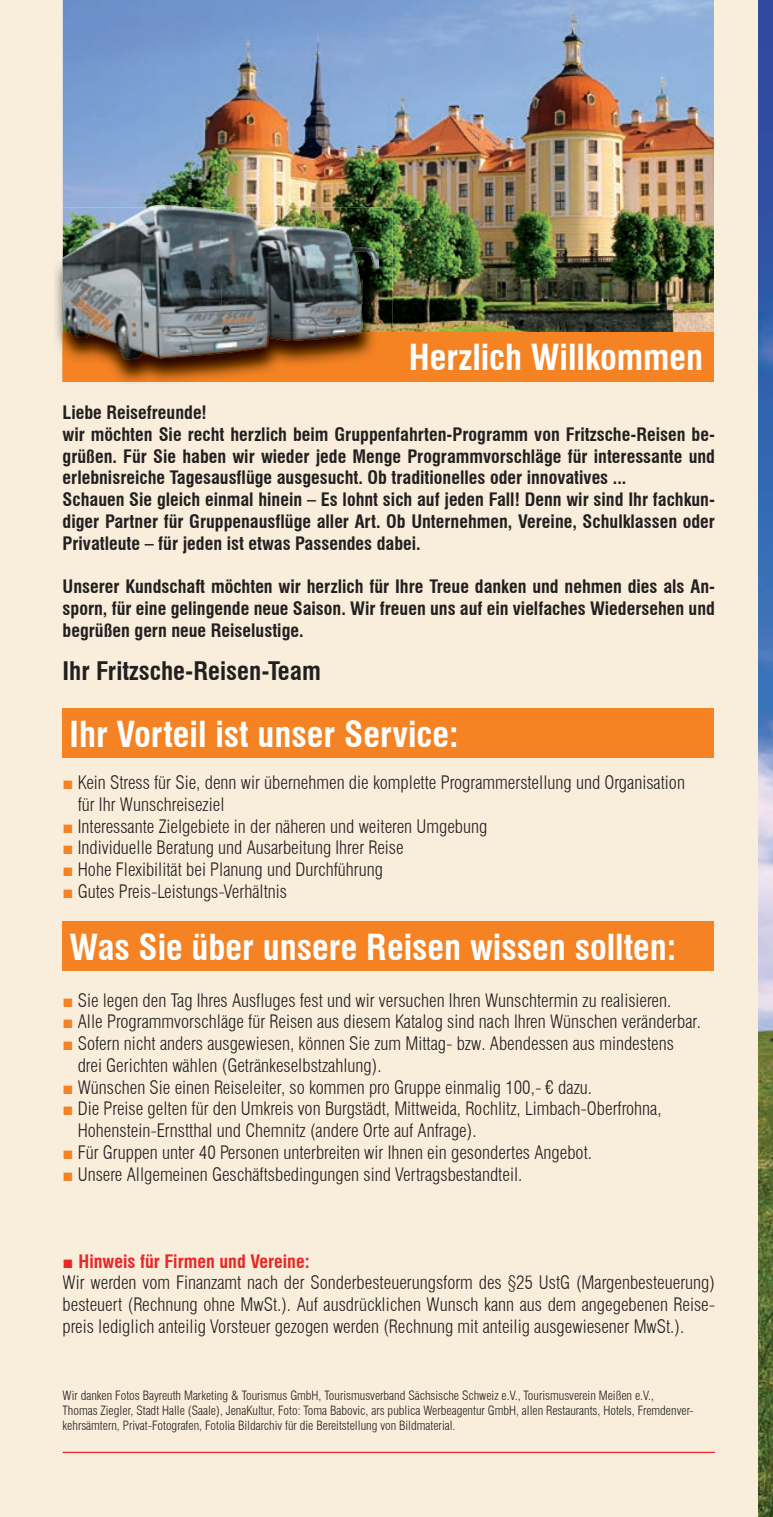
<style>
.page{position:relative;width:773px;height:1517px;background:#fff}
.page>*{position:absolute;margin:0;border:0;box-sizing:border-box;transform-origin:0 0}
.t1{font:700 condensed 35px "Swiss 721 BT";color:#fff}
.t2{font:700 condensed 25px "Swiss 721 BT";color:#231f20}
.t3{font:300 condensed 18px/21.8px "Swiss 721 BT";color:#231f20}
.t4{font:700 condensed 18px/21.8px "Swiss 721 BT";color:#231f20}
.t5{font:300 condensed 12.5px/15px "Swiss 721 BT";color:#231f20}
.s1{font-family:"Arial";font-weight:700;font-stretch:normal;color:#f58223}
.s2{font-family:"Arial";font-weight:700;font-stretch:normal;color:#e82726}
.s3{font-weight:700;color:#e82726}
</style>
<div class="page">
<div style="left:0;top:0;width:772px;height:1517px;background:#f8eedb"></div>
<img style="left:758px;top:0;width:14px;height:1517px">
<hr style="left:63px;top:1451px;width:651px;height:2px;background:#e82726">
<img style="left:63px;top:0;width:650px;height:332px">
<div style="left:63px;top:332px;width:650px;height:50px;background:#f58223"></div>
<div style="left:63px;top:708px;width:650px;height:50px;background:#f58223"></div>
<div style="left:63px;top:921px;width:650px;height:50px;background:#f58223"></div>
<img style="left:55px;top:207px;width:84px;height:176px">
<img style="left:63px;top:207px;width:329px;height:175px">
<img style="left:148px;top:205px;width:47px;height:2px">
<svg style="left:62px;top:258px;width:1px;height:24px"></svg>
<img style="left:63px;top:207px;width:159px;height:125px">
<img style="left:220px;top:210px;width:159px;height:122px">
<img style="left:70px;top:332px;width:290px;height:27px">
<h1 class="t1" style="left:408px;top:337px;width:296px">Herzlich Willkommen</h1>
<p class="t4" style="left:63px;top:402px;width:654px">Liebe Reisefreunde!<br>wir möchten Sie recht herzlich beim Gruppenfahrten-Programm von Fritzsche-Reisen be&shy;grüßen. Für Sie haben wir wieder jede Menge Programmvorschläge für interessante und erlebnisreiche Tagesausflüge ausgesucht. Ob traditionelles oder innovatives ...<br>Schauen Sie gleich einmal hinein – Es lohnt sich auf jeden Fall! Denn wir sind Ihr fachkun&shy;diger Partner für Gruppenausflüge aller Art. Ob Unternehmen, Vereine, Schulklassen oder Privatleute – für jeden ist etwas Passendes dabei.</p>
<p class="t4" style="left:63px;top:576px;width:654px;text-align:justify">Unserer Kundschaft möchten wir herzlich für Ihre Treue danken und nehmen dies als An&shy;sporn, für eine gelingende neue Saison. Wir freuen uns auf ein vielfaches Wiedersehen und begrüßen gern neue Reiselustige.</p>
<h2 class="t2" style="left:63px;top:656px;width:260px">Ihr Fritzsche-Reisen-Team</h2>
<h1 class="t1" style="left:70px;top:713px;width:390px">Ihr Vorteil ist unser Service:</h1>
<p class="t3" style="left:78px;top:771px;width:608px;text-indent:-15px"><span class="s1">■</span> Kein Stress für Sie, denn wir übernehmen die komplette Programmerstellung und Organisation für Ihr Wunschreiseziel</p>
<p class="t3" style="left:63px;top:815px;width:426px"><span class="s1">■</span> Interessante Zielgebiete in der näheren und weiteren Umgebung</p>
<p class="t3" style="left:63px;top:837px;width:342px"><span class="s1">■</span> Individuelle Beratung und Ausarbeitung Ihrer Reise</p>
<p class="t3" style="left:63px;top:858px;width:322px"><span class="s1">■</span> Hohe Flexibilität bei Planung und Durchführung</p>
<p class="t3" style="left:63px;top:880px;width:226px"><span class="s1">■</span> Gutes Preis-Leistungs-Verhältnis</p>
<h1 class="t1" style="left:70px;top:926px;width:608px">Was Sie über unsere Reisen wissen sollten:</h1>
<p class="t3" style="left:63px;top:989px;width:610px"><span class="s1">■</span> Sie legen den Tag Ihres Ausfluges fest und wir versuchen Ihren Wunschtermin zu realisieren.</p>
<p class="t3" style="left:63px;top:1011px;width:639px"><span class="s1">■</span> Alle Programmvorschläge für Reisen aus diesem Katalog sind nach Ihren Wünschen veränderbar.</p>
<p class="t3" style="left:78px;top:1032px;width:597px;text-indent:-15px"><span class="s1">■</span> Sofern nicht anders ausgewiesen, können Sie zum Mittag- bzw. Abendessen aus mindestens drei Gerichten wählen (Getränkeselbstzahlung).</p>
<p class="t3" style="left:63px;top:1076px;width:531px"><span class="s1">■</span> Wünschen Sie einen Reiseleiter, so kommen pro Gruppe einmalig 100,- € dazu.</p>
<p class="t3" style="left:78px;top:1098px;width:585px;text-indent:-15px"><span class="s1">■</span> Die Preise gelten für den Umkreis von Burgstädt, Mittweida, Rochlitz, Limbach-Oberfrohna,<br>Hohenstein-Ernstthal und Chemnitz (andere Orte auf Anfrage).</p>
<p class="t3" style="left:63px;top:1141px;width:531px"><span class="s1">■</span> Für Gruppen unter 40 Personen unterbreiten wir Ihnen ein gesondertes Angebot.</p>
<p class="t3" style="left:63px;top:1163px;width:461px"><span class="s1">■</span> Unsere Allgemeinen Geschäftsbedingungen sind Vertragsbestandteil.</p>
<p class="t3" style="left:63px;top:1250px;width:653px"><span class="s2">■</span> <span class="s3">Hinweis für Firmen und Vereine:<br></span>Wir werden vom Finanzamt nach der Sonderbesteuerungsform des §25 UstG (Margenbesteuerung) besteuert (Rechnung ohne MwSt.). Auf ausdrücklichen Wunsch kann aus dem angegebenen Reise&shy;preis lediglich anteilig Vorsteuer gezogen werden (Rechnung mit anteilig ausgewiesener MwSt.).</p>
<p class="t5" style="left:63px;top:1387px;width:632px">Wir danken Fotos Bayreuth Marketing &amp; Tourismus GmbH, Tourismusverband Sächsische Schweiz e.V., Tourismusverein Meißen e.V.,<br>Thomas Ziegler, Stadt Halle (Saale), JenaKultur, Foto: Toma Babovic, ars publica Werbeagentur GmbH, allen Restaurants, Hotels, Fremdenver&shy;kehrsämtern, Privat-Fotografen, Fotolia Bildarchiv für die Bereitstellung von Bildmaterial.</p>
</div>
